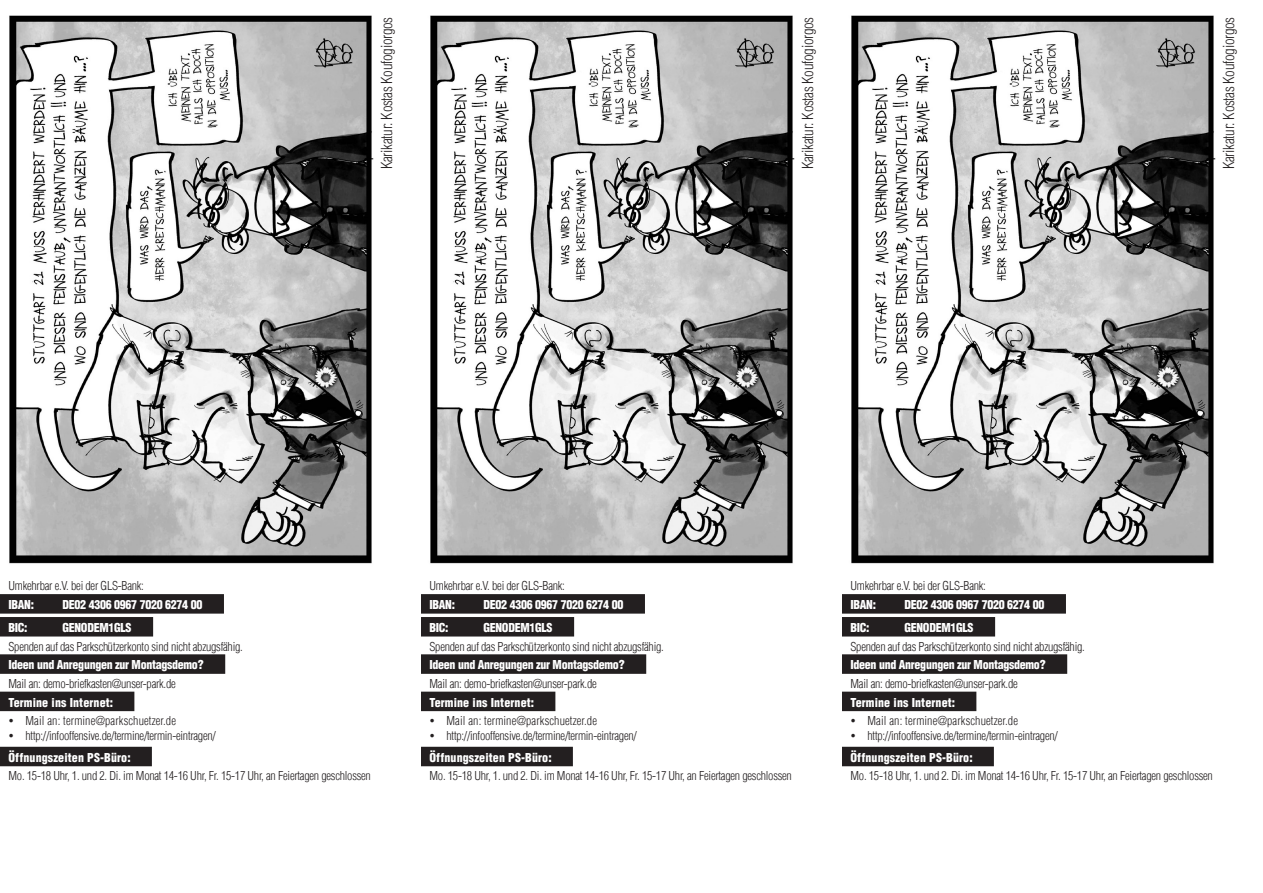
<style>
.page{position:relative;width:1263px;height:893px;background:#fff}
.page>*{position:absolute;margin:0;border:0;box-sizing:border-box;transform-origin:0 0}
.t1{font:14.85px "Switzerland Cond Light Plain";letter-spacing:-.02em;color:#231f20}
.t2{font:12px "Switzerland Cond Light Plain";letter-spacing:-.02em;color:#231f20}
.t3{font:12px "Switzerland Cond Black Plain";letter-spacing:-.025em;color:#fff}
.t4{font:12px "Switzerland Cond Black Plain";letter-spacing:.01em;color:#fff}
.t5{font:12px "Switzerland Cond Light Plain";letter-spacing:.01em;color:#231f20}
</style>
<div class="page">
<div style="left:0;top:594px;width:224px;height:20px;background:#231f20"></div>
<div style="left:0;top:617px;width:153px;height:19px;background:#231f20"></div>
<div style="left:0;top:654px;width:225px;height:20px;background:#231f20"></div>
<div style="left:0;top:692px;width:134px;height:19px;background:#231f20"></div>
<div style="left:0;top:747px;width:152px;height:19px;background:#231f20"></div>
<img style="left:9px;top:15px;width:365px;height:549px">
<div style="left:421px;top:594px;width:224px;height:20px;background:#231f20"></div>
<div style="left:421px;top:617px;width:153px;height:19px;background:#231f20"></div>
<div style="left:421px;top:654px;width:225px;height:20px;background:#231f20"></div>
<div style="left:421px;top:692px;width:134px;height:19px;background:#231f20"></div>
<div style="left:421px;top:747px;width:152px;height:19px;background:#231f20"></div>
<img style="left:430px;top:15px;width:365px;height:549px">
<div style="left:842px;top:594px;width:224px;height:20px;background:#231f20"></div>
<div style="left:842px;top:617px;width:153px;height:19px;background:#231f20"></div>
<div style="left:842px;top:654px;width:225px;height:20px;background:#231f20"></div>
<div style="left:842px;top:692px;width:134px;height:19px;background:#231f20"></div>
<div style="left:842px;top:747px;width:152px;height:19px;background:#231f20"></div>
<img style="left:851px;top:15px;width:365px;height:549px">
<p class="t1" style="left:378px;top:169px;width:154px;rotate:-90deg">Karikatur: Kostas Koufogiorgos</p>
<p class="t1" style="left:799px;top:169px;width:154px;rotate:-90deg">Karikatur: Kostas Koufogiorgos</p>
<p class="t1" style="left:1220px;top:169px;width:154px;rotate:-90deg">Karikatur: Kostas Koufogiorgos</p>
<p class="t2" style="left:9px;top:579px;width:137px">Umkehrbar e.V. bei der GLS-Bank:</p>
<p class="t3" style="left:9px;top:597px;width:27px">IBAN:</p>
<p class="t3" style="left:63px;top:597px;width:141px">DE02 4306 0967 7020 6274 00</p>
<p class="t3" style="left:9px;top:620px;width:21px">BIC:</p>
<p class="t3" style="left:63px;top:620px;width:71px">GENODEM1GLS</p>
<p class="t2" style="left:9px;top:639px;width:236px">Spenden auf das Parkschützerkonto sind nicht abzugsfähig.</p>
<p class="t3" style="left:9px;top:657px;width:197px">Ideen und Anregungen zur Montagsdemo?</p>
<p class="t2" style="left:9px;top:676px;width:169px">Mail an: demo-briefkasten@unser-park.de</p>
<p class="t4" style="left:9px;top:695px;width:106px">Termine ins Internet:</p>
<p class="t5" style="left:9px;top:714px;width:169px">• Mail an: termine@parkschuetzer.de</p>
<p class="t2" style="left:8px;top:728px;width:209px">• http://infooffensive.de/termine/termin-eintragen/</p>
<p class="t4" style="left:8px;top:750px;width:124px">Öffnungszeiten PS-Büro:</p>
<p class="t2" style="left:8px;top:769px;width:364px">Mo. 15-18 Uhr, 1. und 2. Di. im Monat 14-16 Uhr, Fr. 15-17 Uhr, an Feiertagen geschlossen</p>
<p class="t2" style="left:429px;top:579px;width:137px">Umkehrbar e.V. bei der GLS-Bank:</p>
<p class="t3" style="left:429px;top:597px;width:27px">IBAN:</p>
<p class="t3" style="left:483px;top:597px;width:141px">DE02 4306 0967 7020 6274 00</p>
<p class="t3" style="left:429px;top:620px;width:21px">BIC:</p>
<p class="t3" style="left:483px;top:620px;width:71px">GENODEM1GLS</p>
<p class="t2" style="left:429px;top:639px;width:236px">Spenden auf das Parkschützerkonto sind nicht abzugsfähig.</p>
<p class="t3" style="left:429px;top:657px;width:197px">Ideen und Anregungen zur Montagsdemo?</p>
<p class="t2" style="left:429px;top:676px;width:169px">Mail an: demo-briefkasten@unser-park.de</p>
<p class="t4" style="left:429px;top:695px;width:106px">Termine ins Internet:</p>
<p class="t5" style="left:429px;top:714px;width:169px">• Mail an: termine@parkschuetzer.de</p>
<p class="t2" style="left:429px;top:728px;width:209px">• http://infooffensive.de/termine/termin-eintragen/</p>
<p class="t4" style="left:429px;top:750px;width:124px">Öffnungszeiten PS-Büro:</p>
<p class="t2" style="left:429px;top:769px;width:364px">Mo. 15-18 Uhr, 1. und 2. Di. im Monat 14-16 Uhr, Fr. 15-17 Uhr, an Feiertagen geschlossen</p>
<p class="t2" style="left:850px;top:579px;width:137px">Umkehrbar e.V. bei der GLS-Bank:</p>
<p class="t3" style="left:850px;top:597px;width:27px">IBAN:</p>
<p class="t3" style="left:904px;top:597px;width:141px">DE02 4306 0967 7020 6274 00</p>
<p class="t3" style="left:850px;top:620px;width:21px">BIC:</p>
<p class="t3" style="left:904px;top:620px;width:71px">GENODEM1GLS</p>
<p class="t2" style="left:850px;top:639px;width:236px">Spenden auf das Parkschützerkonto sind nicht abzugsfähig.</p>
<p class="t3" style="left:850px;top:657px;width:197px">Ideen und Anregungen zur Montagsdemo?</p>
<p class="t2" style="left:850px;top:676px;width:169px">Mail an: demo-briefkasten@unser-park.de</p>
<p class="t4" style="left:850px;top:695px;width:106px">Termine ins Internet:</p>
<p class="t5" style="left:850px;top:714px;width:169px">• Mail an: termine@parkschuetzer.de</p>
<p class="t2" style="left:850px;top:728px;width:209px">• http://infooffensive.de/termine/termin-eintragen/</p>
<p class="t4" style="left:850px;top:750px;width:124px">Öffnungszeiten PS-Büro:</p>
<p class="t2" style="left:850px;top:769px;width:364px">Mo. 15-18 Uhr, 1. und 2. Di. im Monat 14-16 Uhr, Fr. 15-17 Uhr, an Feiertagen geschlossen</p>
</div>
